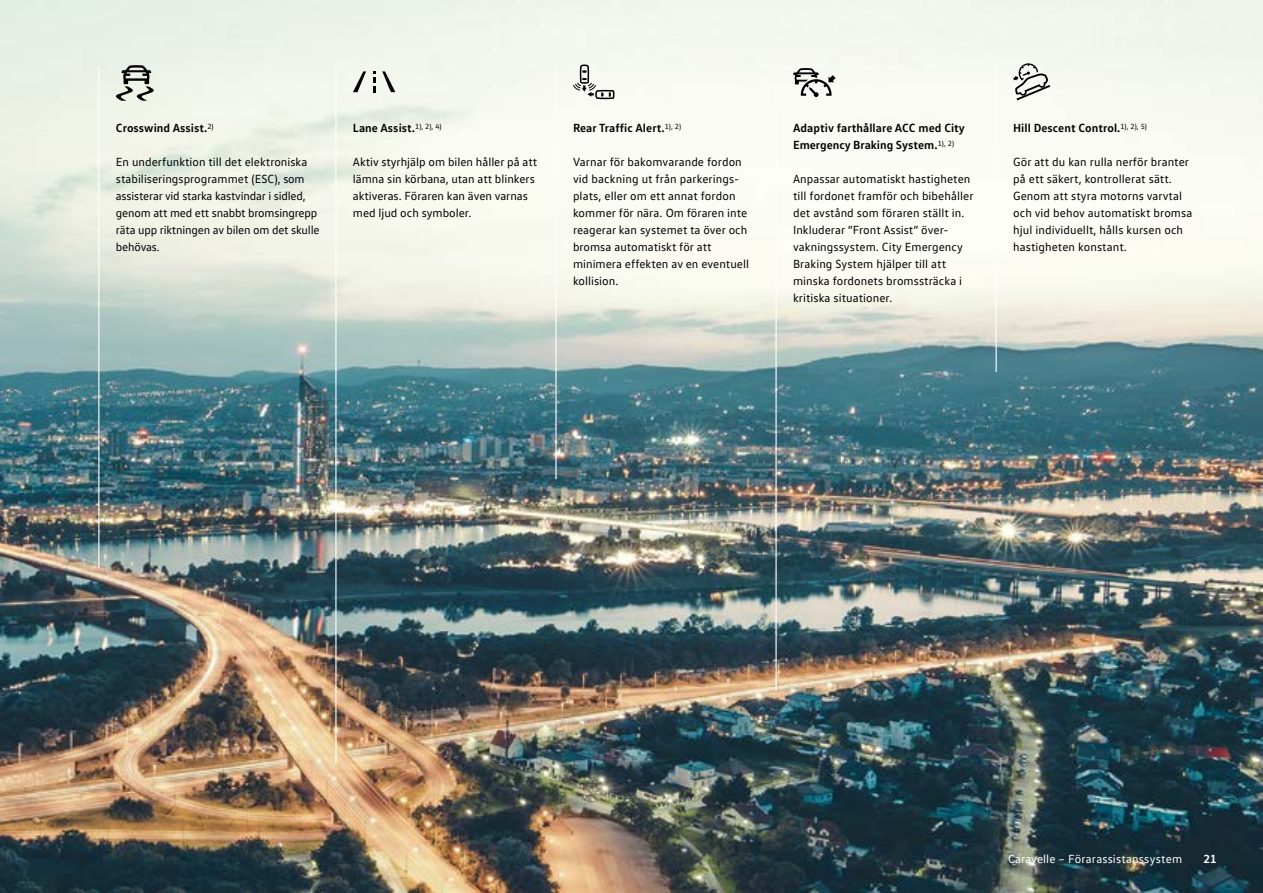
<style>
.page{position:relative;width:1263px;height:893px;background:#fff}
.page>*{position:absolute;margin:0;border:0;box-sizing:border-box;transform-origin:0 0}
.t1{font:12px/17px "VW Text";color:#000}
.t2{font:700 12px/17px "VW Text";letter-spacing:.005em;color:#000}
.t3{font:12px "VW Text";letter-spacing:.015em;color:#fff}
.t4{font:700 12px "VW Text";color:#fff}
</style>
<div class="page">
<img style="left:0;top:0;width:1263px;height:893px">
<svg style="left:116px;top:65px;width:38px;height:36px"></svg>
<svg style="left:793px;top:68px;width:42px;height:29px"></svg>
<svg style="left:353px;top:71px;width:13px;height:21px"></svg>
<svg style="left:382px;top:71px;width:13px;height:21px"></svg>
<svg style="left:373px;top:71px;width:2px;height:21px"></svg>
<svg style="left:573px;top:65px;width:41px;height:34px"></svg>
<svg style="left:1013px;top:63px;width:37px;height:37px"></svg>
<hr style="left:98px;top:66px;width:1px;height:502px;background:#fff">
<hr style="left:555px;top:66px;width:2px;height:413px;background:#fff">
<hr style="left:775px;top:66px;width:2px;height:625px;background:#fff">
<hr style="left:995px;top:66px;width:2px;height:306px;background:#fff">
<hr style="left:335px;top:66px;width:1px;height:698px;background:#fff">
<p class="t2" style="left:116px;top:119px;width:99px">Crosswind Assist.<sup>2)</sup></p>
<p class="t1" style="left:116px;top:153px;width:205px">En underfunktion till det elektroniska stabiliserings programmet (ESC), som assisterar vid starka kastvindar i sidled, genom att med ett snabbt bromsingrepp räta upp riktningen av bilen om det skulle behövas.</p>
<p class="t2" style="left:353px;top:119px;width:90px">Lane Assist.<sup>1),</sup> <sup>2),</sup> <sup>4)</sup></p>
<p class="t1" style="left:353px;top:153px;width:186px">Aktiv styrhjälp om bilen håller på att lämna sin körbana, utan att blinkers aktiveras. Föraren kan även varnas med ljud och symboler.</p>
<p class="t2" style="left:573px;top:119px;width:110px">Rear Traffic Alert.<sup>1),</sup> <sup>2)</sup></p>
<p class="t1" style="left:573px;top:153px;width:178px">Varnar för bakomvarande fordon vid backning ut från parkerings&shy;plats, eller om ett annat fordon kommer för nära. Om föraren inte reagerar kan systemet ta över och bromsa automatiskt för att minimera effekten av en eventuell kollision.</p>
<p class="t2" style="left:793px;top:119px;width:173px">Adaptiv farthållare ACC med City<br>Emergency Braking System.<sup>1),</sup> <sup>2)</sup></p>
<p class="t1" style="left:793px;top:170px;width:182px">Anpassar automatiskt hastigheten till fordonet framför och bibehåller det avstånd som föraren ställt in.<br>Inkluderar ”Front Assist” över&shy;vakningssystem. City Emergency<br>Braking System hjälper till att minska fordonets bromssträcka i kritiska situationer.</p>
<p class="t2" style="left:1013px;top:119px;width:135px">Hill Descent Control.<sup>1),</sup> <sup>2),</sup> <sup>5)</sup></p>
<p class="t1" style="left:1013px;top:153px;width:181px">Gör att du kan rulla nerför branter på ett säkert, kontrollerat sätt.<br>Genom att styra motorns varvtal och vid behov automatiskt bromsa hjul individuellt, hålls kursen och hastigheten konstant.</p>
<p class="t3" style="left:1008px;top:852px;width:175px">Caravelle – Förarassistanssystem</p>
<p class="t4" style="left:1203px;top:851px;width:15px">21</p>
</div>
